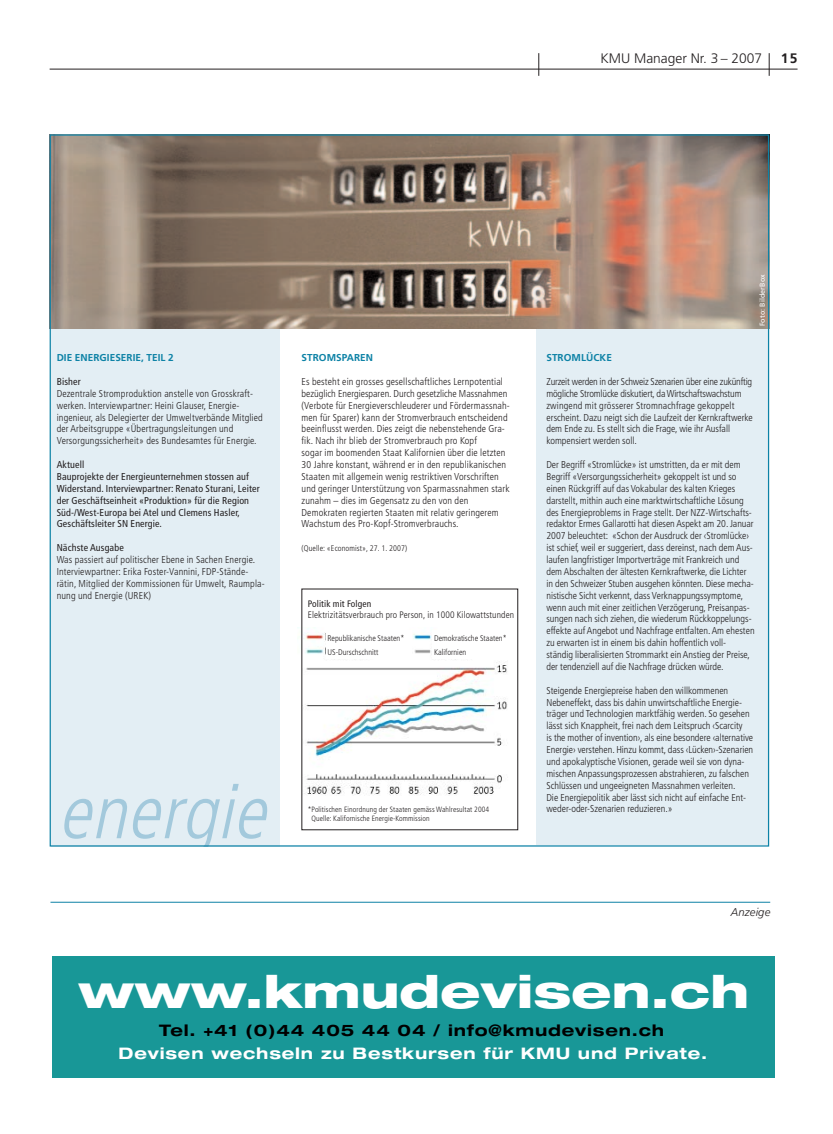
<style>
.page{position:relative;width:833px;height:1134px;background:#fff}
.page>*{position:absolute;margin:0;border:0;box-sizing:border-box;transform-origin:0 0}
.t1{font:italic 300 condensed 76.25px "Frutiger";color:#a3c9dc}
.t2{font:45.38px "Helvetica Neue Heavy Ext+FWNESM";color:#fff;scale:1.1 1}
.t3{font:15.88px "Helvetica Neue Bold Ext+KSNCGX";color:#fff;scale:1.04 1}
.t4{font:15.88px "Helvetica Neue Bold Ext+KSNCGX";color:#000;scale:1.04 1}
.t5{font:300 13.75px "Frutiger";color:#231f20}
.t6{font:700 13.75px "Frutiger";color:#231f20}
.t7{font:italic 300 11.25px "Frutiger";letter-spacing:.01em;color:#231f20}
.t8{font:300 condensed 10px/11.9px "Frutiger";color:#231f20}
.t9{font:condensed 10px/11.9px "Frutiger";letter-spacing:.015em;color:#231f20}
.t10{font:700 10px "Frutiger";letter-spacing:.005em;color:#0d82a6}
.t11{font:300 condensed 9.38px "Frutiger";letter-spacing:.015em;color:#231f20}
.t12{font:condensed 9.38px "Frutiger";letter-spacing:.015em;color:#231f20}
.t13{font:300 condensed 8.25px/14.4px "Frutiger";color:#231f20}
.t14{font:300 condensed 8.12px "Frutiger";letter-spacing:.015em;color:#231f20}
.t15{font:300 condensed 7.62px "Frutiger";letter-spacing:.015em;color:#231f20}
.t16{font:7.12px "Frutiger";letter-spacing:.015em;color:#fff}
</style>
<div class="page">
<div style="left:536px;top:329px;width:232px;height:516px;background:#e3eef4"></div>
<hr style="left:50px;top:69px;width:747px;height:1px;background:#231f20">
<svg style="left:769px;top:53px;width:1px;height:23px"></svg>
<svg style="left:538px;top:53px;width:1px;height:23px"></svg>
<div style="left:52px;top:956px;width:722px;height:122px;background:#189797"></div>
<hr style="left:50px;top:902px;width:720px;height:1px;background:#0d82a6">
<div style="left:51px;top:329px;width:229px;height:517px;background:#e3eef4"></div>
<img style="left:52px;top:136px;width:715px;height:193px">
<img style="left:297px;top:627px;width:211px;height:169px">
<div style="left:326px;top:630px;width:85px;height:28px;background:#fff"></div>
<div style="left:432px;top:630px;width:86px;height:28px;background:#fff"></div>
<h3 class="t5" style="left:600px;top:52px;width:163px">KMU Manager Nr. 3 – 2007</h3>
<h3 class="t6" style="left:780px;top:52px;width:18px">15</h3>
<p class="t10" style="left:57px;top:354px;width:119px">DIE ENERGIESERIE, TEIL 2</p>
<p class="t9" style="left:57px;top:376px;width:26px">Bisher</p>
<p class="t8" style="left:57px;top:388px;width:208px">Dezentrale Stromproduktion anstelle von Grosskraft&shy;werken. Interviewpartner: Heini Glauser, Energie&shy;ingenieur, als Delegierter der Umweltverbände Mitglied der Arbeitsgruppe «Übertragungsleitungen und Versorgungssicherheit» des Bundesamtes für Energie.</p>
<p class="t9" style="left:57px;top:459px;width:204px">Aktuell<br>Bauprojekte der Energieunternehmen stossen auf Widerstand. Interviewpartner: Renato Sturani, Leiter der Geschäftseinheit «Produktion» für die Region Süd-/West-Europa bei Atel und Clemens Hasler, Geschäftsleiter SN Energie.</p>
<p class="t9" style="left:57px;top:542px;width:69px">Nächste Ausgabe</p>
<p class="t8" style="left:57px;top:554px;width:210px">Was passiert auf politischer Ebene in Sachen Energie.<br>Interviewpartner: Erika Foster-Vannini, FDP-Stände&shy;rätin, Mitglied der Kommissionen für Umwelt, Raumpla&shy;nung und Energie (UREK)</p>
<h1 class="t1" style="left:58px;top:781px;width:224px">energie</h1>
<p class="t10" style="left:301px;top:354px;width:73px">STROMSPAREN</p>
<p class="t8" style="left:301px;top:376px;width:210px">Es besteht ein grosses gesellschaftliches Lernpotential bezüglich Energiesparen. Durch gesetzliche Massnahmen (Verbote für Energieverschleuderer und Fördermassnah&shy;men für Sparer) kann der Stromverbrauch entscheidend beeinflusst werden. Dies zeigt die nebenstehende Gra&shy;fik. Nach ihr blieb der Stromverbrauch pro Kopf<br>sogar im boomenden Staat Kalifornien über die letzten 30 Jahre konstant, während er in den republikanischen Staaten mit allgemein wenig restriktiven Vorschriften und geringer Unterstützung von Sparmassnahmen stark zunahm – dies im Gegensatz zu den von den Demokraten regierten Staaten mit relativ geringerem Wachstum des Pro-Kopf-Stromverbrauchs.</p>
<p class="t14" style="left:301px;top:545px;width:107px">(Quelle: «Economist», 27. 1. 2007)</p>
<p class="t12" style="left:308px;top:600px;width:65px">Politik mit Folgen</p>
<p class="t11" style="left:308px;top:611px;width:208px">Elektrizitätsverbrauch pro Person, in 1000 Kilowattstunden</p>
<p class="t13" style="left:327px;top:631px;width:78px">Republikanische Staaten*<br>US-Durschschnitt</p>
<p class="t13" style="left:434px;top:631px;width:74px">Demokratische Staaten*<br>Kalifornien</p>
<p class="t16" style="left:759px;top:326px;width:54px;rotate:-90deg">Foto: BilderBox</p>
<p class="t10" style="left:546px;top:354px;width:67px">STROMLÜCKE</p>
<p class="t8" style="left:546px;top:376px;width:208px">Zurzeit werden in der Schweiz Szenarien über eine zukünftig mögliche Stromlücke diskutiert, da Wirtschaftswachstum zwingend mit grösserer Stromnachfrage gekoppelt erscheint. Dazu neigt sich die Laufzeit der Kernkraftwerke dem Ende zu. Es stellt sich die Frage, wie ihr Ausfall kompensiert werden soll.</p>
<p class="t8" style="left:546px;top:459px;width:210px">Der Begriff «Stromlücke» ist umstritten, da er mit dem Begriff «Versorgungssicherheit» gekoppelt ist und so einen Rückgriff auf das Vokabular des kalten Krieges darstellt, mithin auch eine marktwirtschaftliche Lösung des Energieproblems in Frage stellt. Der NZZ-Wirtschafts&shy;redaktor Ermes Gallarotti hat diesen Aspekt am 20. Januar 2007 beleuchtet: «Schon der Ausdruck der ‹Stromlücke› ist schief, weil er suggeriert, dass dereinst, nach dem Aus&shy;laufen langfristiger Importverträge mit Frankreich und dem Abschalten der ältesten Kernkraftwerke, die Lichter in den Schweizer Stuben ausgehen könnten. Diese mecha&shy;nistische Sicht verkennt, dass Verknappungssymptome, wenn auch mit einer zeitlichen Verzögerung, Preisanpas&shy;sungen nach sich ziehen, die wiederum Rückkoppelungs&shy;effekte auf Angebot und Nachfrage entfalten. Am ehesten zu erwarten ist in einem bis dahin hoffentlich voll&shy;ständig liberalisierten Strommarkt ein Anstieg der Preise, der tendenziell auf die Nachfrage drücken würde.</p>
<p class="t8" style="left:546px;top:685px;width:208px">Steigende Energiepreise haben den willkommenen Nebeneffekt, dass bis dahin unwirtschaftliche Energie&shy;träger und Technologien marktfähig werden. So gesehen lässt sich Knappheit, frei nach dem Leitspruch ‹Scarcity<br>is the mother of invention›, als eine besondere ‹alternative Energie› verstehen. Hinzu kommt, dass ‹Lücken›-Szenarien und apokalyptische Visionen, gerade weil sie von dyna&shy;mischen Anpassungsprozessen abstrahieren, zu falschen Schlüssen und ungeeigneten Massnahmen verleiten.<br>Die Energiepolitik aber lässt sich nicht auf einfache Ent-</p>
<p class="t15" style="left:308px;top:806px;width:183px">*Politischen Einordnung der Staaten gemäss Wahlresultat 2004</p>
<p class="t8" style="left:546px;top:804px;width:128px">weder-oder-Szenarien reduzieren.»</p>
<p class="t15" style="left:311px;top:815px;width:120px">Quelle: Kalifornische Energie-Kommission</p>
<p class="t7" style="left:731px;top:907px;width:41px">Anzeige</p>
<h2 class="t2" style="left:78px;top:974px;width:612px">www.kmudevisen.ch</h2>
<h3 class="t4" style="left:159px;top:1025px;width:487px">Tel. +41 (0)44 405 44 04 / info@kmudevisen.ch</h3>
<h3 class="t3" style="left:119px;top:1047px;width:567px">Devisen wechseln zu Bestkursen für KMU und Private.</h3>
</div>
